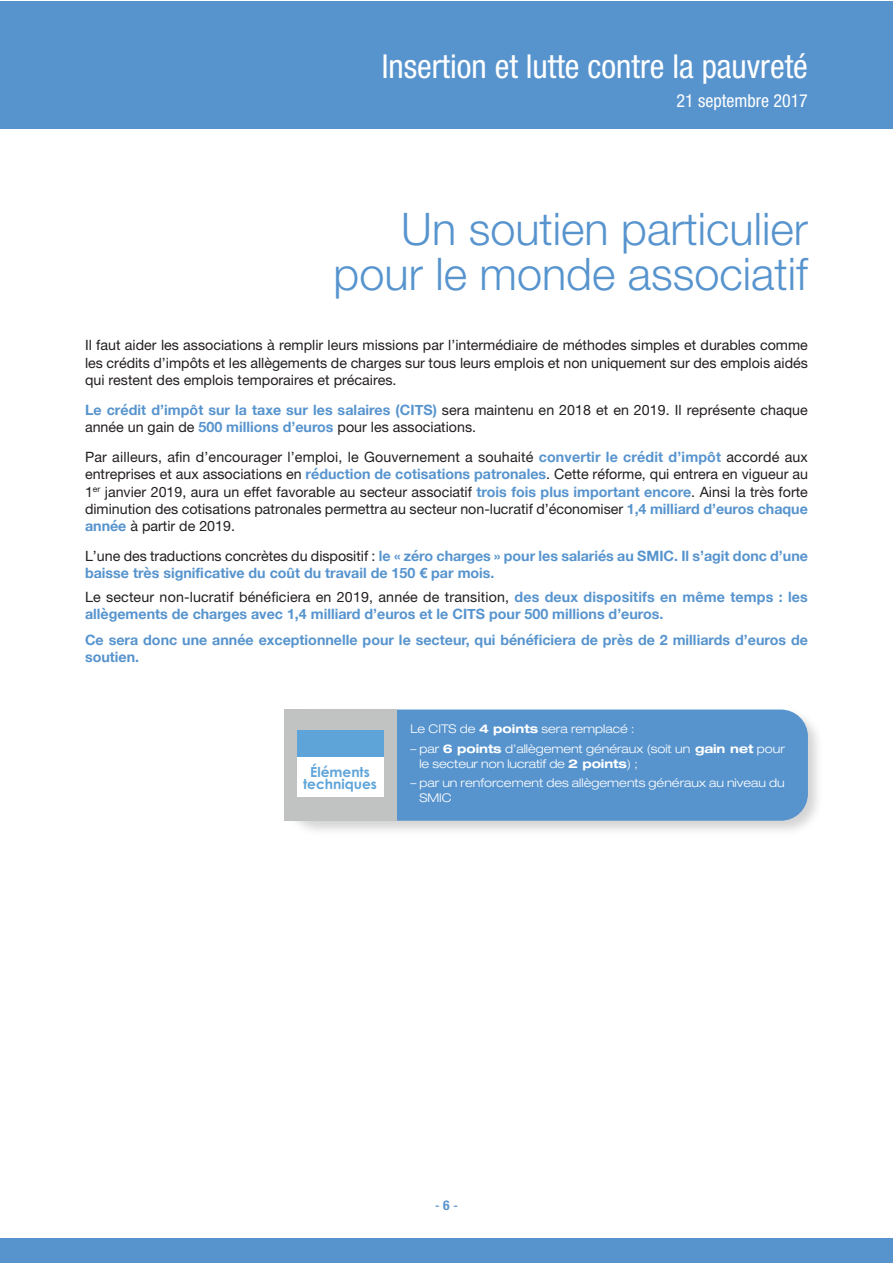
<style>
.page{position:relative;width:893px;height:1263px;background:#fff}
.page>*{position:absolute;margin:0;border:0;box-sizing:border-box;transform-origin:0 0}
.t1{font:300 45px/45px "Helvetica Neue LT Pro";color:#5794ce;text-align:right}
.t2{font:condensed 33px "Helvetica Neue LT Pro";color:#fff}
.t3{font:condensed 18px "Helvetica Neue LT Pro";color:#fff}
.t4{font:14.25px/17.2px "Helvetica Neue LT Pro";color:#231f20;text-align:justify}
.t5{font:700 14.25px/17.2px "Helvetica Neue";color:#5794ce}
.t6{font:700 13.8px/11.9px "Century Gothic";color:#5ea4d9;text-align:center}
.t7{font:13.5px "Helvetica";color:#5794ce}
.t8{font:300 expanded 12px/15px "Helvetica Neue LT Pro";color:#fff}
.s1{font-family:"Helvetica Neue";font-weight:700;color:#5794ce}
.s2{font-family:"Helvetica Neue LT Pro";font-weight:400;color:#231f20}
.s3{font-weight:700}
.s4{font-family:"Helvetica Neue";font-weight:700;font-stretch:condensed}
</style>
<div class="page">
<div style="left:0;top:1px;width:893px;height:127px;background:#5794ce"></div>
<div style="left:0;top:1239px;width:893px;height:24px;background:#5794ce"></div>
<div style="left:284px;top:709px;width:524px;height:112px;background:#5794ce;border-radius:27px"></div>
<div style="left:284px;top:709px;width:112px;height:112px;background:#c1c3c2"></div>
<div style="left:297px;top:730px;width:87px;height:28px;background:#5ea4d9"></div>
<div style="left:297px;top:758px;width:87px;height:39px;background:#fff"></div>
<h2 class="t2" style="left:382px;top:54px;width:428px">Insertion et lutte contre la pauvreté</h2>
<p class="t3" style="left:676px;top:94px;width:133px">21 septembre 2017</p>
<h1 class="t1" style="left:334px;top:210px;width:476px">Un soutien particulier pour le monde associatif</h1>
<p class="t4" style="left:85px;top:338px;width:724px">Il faut aider les associations à remplir leurs missions par l’intermédiaire de méthodes simples et durables comme les crédits d’impôts et les allègements de charges sur tous leurs emplois et non uniquement sur des emplois aidés qui restent des emplois temporaires et précaires.</p>
<p class="t4" style="left:85px;top:403px;width:724px"><span class="s1">Le crédit d’impôt sur la taxe sur les salaires (CITS)</span> sera maintenu en 2018 et en 2019. Il représente chaque année un gain de <span class="s1">500 millions d’euros</span> pour les associations.</p>
<p class="t4" style="left:85px;top:450px;width:724px">Par ailleurs, afin d’encourager l’emploi, le Gouvernement a souhaité <span class="s1">convertir le crédit d’impôt</span> accordé aux entreprises et aux associations en <span class="s1">réduction de cotisations patronales</span>. Cette réforme, qui entrera en vigueur au 1<sup>er</sup> janvier 2019, aura un effet favorable au secteur associatif <span class="s1">trois fois plus important encore</span>. Ainsi la très forte diminution des cotisations patronales permettra au secteur non-lucratif d’économiser <span class="s1">1,4 milliard d’euros chaque année</span> à partir de 2019.</p>
<p class="t5" style="left:85px;top:547px;width:724px"><span class="s2">L’une des traductions concrètes du dispositif :</span> le « zéro charges » pour les salariés au SMIC. Il s’agit donc d’une baisse très significative du coût du travail de 150 € par mois.</p>
<p class="t4" style="left:85px;top:590px;width:724px">Le secteur non-lucratif bénéficiera en 2019, année de transition, <span class="s1">des deux dispositifs en même temps : les</span></p>
<p class="t5" style="left:85px;top:601px;width:724px;line-height:25.8px">allègements de charges avec 1,4 milliard d’euros et le CITS pour 500 millions d’euros.<br>Ce sera donc une année exceptionnelle pour le secteur, qui bénéficiera de près de 2 milliards d’euros de</p>
<p class="t5" style="left:85px;top:648px;width:56px">soutien.</p>
<p class="t6" style="left:303px;top:766px;width:75px">Éléments techniques</p>
<p class="t8" style="left:410px;top:723px;width:226px">Le CITS de <span class="s3">4 points</span> sera remplacé :</p>
<p class="t8" style="left:419px;top:742px;width:367px;text-indent:-9px">– par <span class="s3">6 points</span> d’allègement généraux (soit un <span class="s3">gain net</span> pour le secteur non lucratif de <span class="s3">2 points</span>) ;</p>
<p class="t8" style="left:419px;top:776px;width:367px;text-indent:-9px">– par un renforcement des allègements généraux au niveau du<br>SMIC</p>
<p class="t7" style="left:435px;top:1197px;width:24px">-<span class="s4">6</span>-</p>
</div>
